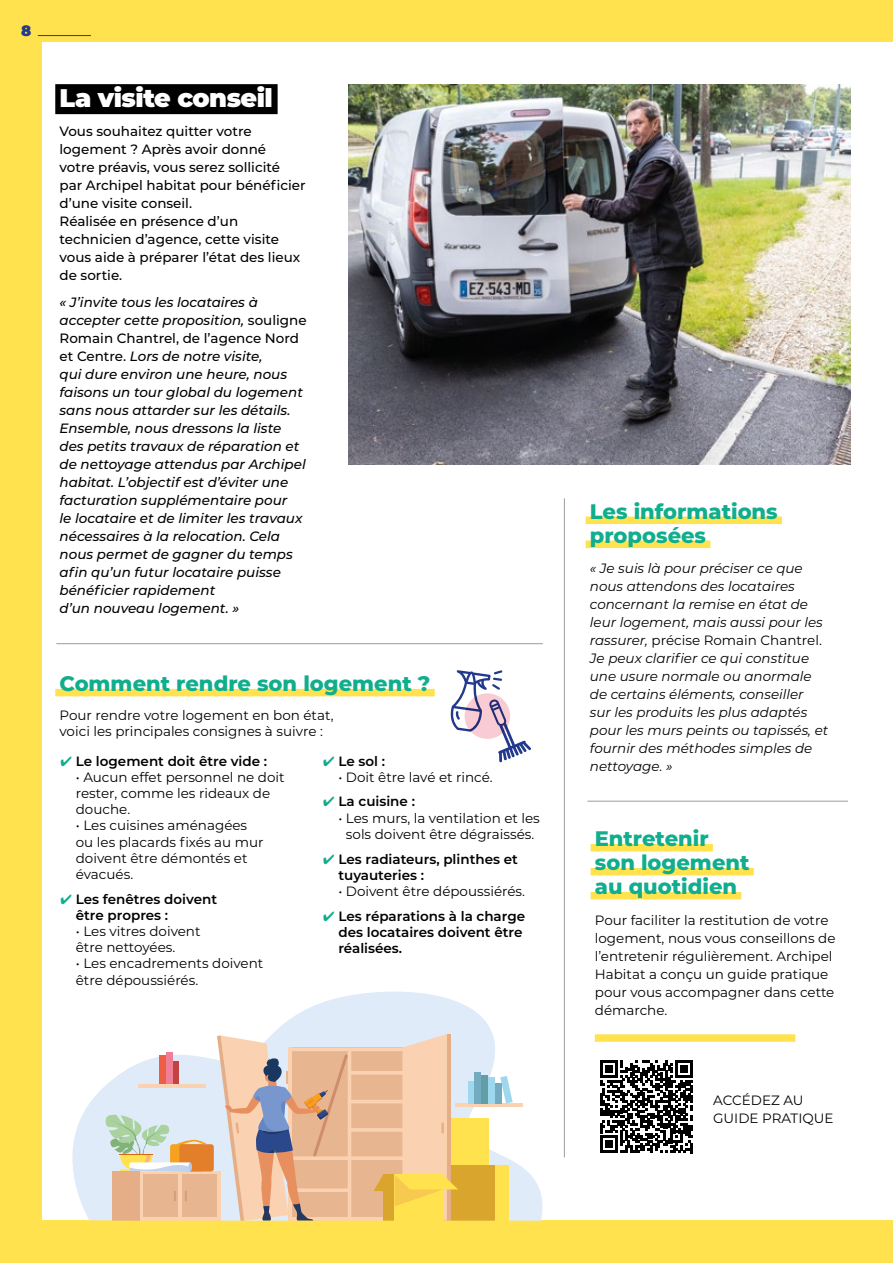
<style>
.page{position:relative;width:893px;height:1263px;background:#ffe24e}
.page>*{position:absolute;margin:0;border:0;box-sizing:border-box;transform-origin:0 0}
.t1{font:900 25.5px "Montserrat";letter-spacing:-.02em;color:#fff}
.t2{font:800 21px/24px "Montserrat";color:#10ae8c}
.t3{font:900 15px "Montserrat";color:#22398e}
.t4{font:13.5px/16.2px "Montserrat";color:#000}
.t5{font:italic 500 13.5px/18px "Montserrat";color:#000}
.t6{font:italic 13.5px/18px "Montserrat";color:#000}
.t7{font:500 13.5px/18px "Montserrat";color:#000}
.t8{font:600 13.5px/16.2px "Montserrat";color:#000}
.s1{font-style:normal}
.s2{color:#10ae8c}
</style>
<div class="page">
<div style="left:43px;top:43px;width:850px;height:1177px;background:#fff"></div>
<img style="left:349px;top:85px;width:501px;height:379px">
<hr style="left:56px;top:643px;width:487px;height:1px;background:#9d9d9c">
<hr style="left:587px;top:801px;width:261px;height:1px;background:#9d9d9c">
<hr style="left:564px;top:498px;width:1px;height:659px;background:#9d9d9c">
<svg style="left:450px;top:670px;width:81px;height:92px"></svg>
<svg style="left:465px;top:693px;width:45px;height:46px;background:#d0aec1"></svg>
<hr style="left:38px;top:35px;width:53px;height:1px;background:#22398e">
<svg style="left:72px;top:991px;width:471px;height:229px"></svg>
<hr style="left:138px;top:1084px;width:67px;height:4px;background:#fad2b1">
<hr style="left:455px;top:1103px;width:67px;height:4px;background:#fad2b1">
<div style="left:441px;top:1118px;width:48px;height:47px;background:#ffe24e"></div>
<div style="left:450px;top:1165px;width:59px;height:56px;background:#ffe24e"></div>
<div style="left:435px;top:1165px;width:60px;height:56px;background:#d9a52d"></div>
<div style="left:140px;top:1171px;width:81px;height:49px;background:linear-gradient(to right,#fad2b1,#fad2b1)"></div>
<div style="left:144px;top:1175px;width:73px;height:42px;background:#e8b591"></div>
<hr style="left:179px;top:1173px;width:3px;height:45px;background:#fad2b1">
<div style="left:179px;top:1144px;width:35px;height:27px;background:#e37f2b;border-radius:3px"></div>
<svg style="left:105px;top:1113px;width:103px;height:59px;background:#d5d4bc"></svg>
<div style="left:113px;top:1171px;width:27px;height:49px;background:#e6ae87"></div>
<svg style="left:217px;top:1034px;width:241px;height:186px;background:#e4c1a0"></svg>
<hr style="left:64px;top:1220px;width:487px;height:2px;background:#ffe24e">
<div style="left:468px;top:1080px;width:7px;height:23px;background:#9ed7ee"></div>
<div style="left:475px;top:1072px;width:6px;height:31px;background:#73abc0"></div>
<div style="left:488px;top:1077px;width:7px;height:26px;background:#9ed7ee"></div>
<svg style="left:500px;top:1076px;width:13px;height:27px"></svg>
<div style="left:495px;top:1083px;width:6px;height:20px;background:#73abc0"></div>
<div style="left:481px;top:1075px;width:7px;height:28px;background:#619ea8"></div>
<div style="left:172px;top:1061px;width:7px;height:23px;background:#c34242"></div>
<div style="left:166px;top:1053px;width:6px;height:31px;background:#ef7e96"></div>
<div style="left:159px;top:1055px;width:7px;height:29px;background:#ec5f44"></div>
<svg style="left:185px;top:1191px;width:2px;height:10px"></svg>
<svg style="left:174px;top:1191px;width:2px;height:10px"></svg>
<div style="left:55px;top:84px;width:223px;height:30px;background:#000"></div>
<div style="left:586px;top:516px;width:196px;height:8px;background:#ffe24e"></div>
<div style="left:586px;top:540px;width:124px;height:8px;background:#ffe24e"></div>
<div style="left:595px;top:1034px;width:200px;height:8px;background:#ffe24e"></div>
<svg style="left:600px;top:1060px;width:93px;height:93px"></svg>
<div style="left:591px;top:844px;width:122px;height:7px;background:#ffe24e"></div>
<div style="left:591px;top:868px;width:163px;height:7px;background:#ffe24e"></div>
<div style="left:591px;top:892px;width:150px;height:7px;background:#ffe24e"></div>
<div style="left:55px;top:689px;width:380px;height:7px;background:#ffe24e"></div>
<p class="t3" style="left:21px;top:19px;width:12px">8</p>
<h1 class="t1" style="left:60px;top:78px;width:215px">La visite conseil</h1>
<p class="t7" style="left:60px;top:122px;width:248px">Vous souhaitez quitter votre logement ? Après avoir donné<br>votre préavis, vous serez sollicité par Archipel habitat pour bénéficier d’une visite conseil.<br>Réalisée en présence d’un technicien d’agence, cette visite vous aide à préparer l’état des lieux de sortie.</p>
<p class="t5" style="left:60px;top:292px;width:249px">« J’invite tous les locataires à accepter cette proposition, <span class="s1">souligne Romain Chantrel, de l’agence Nord et Centre.</span> Lors de notre visite,<br>qui dure environ une heure, nous faisons un tour global du logement sans nous attarder sur les détails.<br>Ensemble, nous dressons la liste des petits travaux de réparation et de nettoyage attendus par Archipel habitat. L’objectif est d’éviter une facturation supplémentaire pour<br>le locataire et de limiter les travaux nécessaires à la relocation. Cela nous permet de gagner du temps afin qu’un futur locataire puisse bénéficier rapidement<br>d’un nouveau logement. »</p>
<h2 class="t2" style="left:60px;top:670px;width:372px">Comment rendre son logement ?</h2>
<p class="t4" style="left:60px;top:707px;width:276px">Pour rendre votre logement en bon état, voici les principales consignes à suivre :</p>
<p class="t8" style="left:323px;top:752px;width:63px"><span class="s2">✔</span> Le sol :</p>
<p class="t4" style="left:338px;top:768px;width:156px">• Doit être lavé et rincé.</p>
<p class="t8" style="left:323px;top:793px;width:93px"><span class="s2">✔</span> La cuisine :</p>
<p class="t4" style="left:338px;top:809px;width:203px;text-align:center">• Les murs, la ventilation et les sols doivent être dégraissés.</p>
<p class="t8" style="left:338px;top:850px;width:181px;text-indent:-15px"><span class="s2">✔</span> Les radiateurs, plinthes et tuyauteries :</p>
<p class="t4" style="left:338px;top:882px;width:188px">• Doivent être dépoussiérés.</p>
<p class="t8" style="left:338px;top:907px;width:188px;text-indent:-15px"><span class="s2">✔</span> Les réparations à la charge des locataires doivent être réalisées.</p>
<p class="t8" style="left:61px;top:752px;width:208px"><span class="s2">✔</span> Le logement doit être vide :</p>
<p class="t4" style="left:76px;top:768px;width:210px">• Aucun effet personnel ne doit rester, comme les rideaux de douche.</p>
<p class="t4" style="left:76px;top:817px;width:189px">• Les cuisines aménagées ou les placards fixés au mur doivent être démontés et évacués.</p>
<p class="t8" style="left:76px;top:890px;width:143px;text-indent:-15px"><span class="s2">✔</span> Les fenêtres doivent être propres :</p>
<p class="t4" style="left:76px;top:923px;width:126px">• Les vitres doivent être nettoyées.</p>
<p class="t4" style="left:76px;top:955px;width:189px">• Les encadrements doivent être dépoussiérés.</p>
<h2 class="t2" style="left:590px;top:498px;width:189px">Les informations proposées</h2>
<p class="t6" style="left:590px;top:559px;width:240px">« Je suis là pour préciser ce que nous attendons des locataires concernant la remise en état de leur logement, mais aussi pour les rassurer, <span class="s1">précise Romain Chantrel.<br></span>Je peux clarifier ce qui constitue une usure normale ou anormale de certains éléments, conseiller<br>sur les produits les plus adaptés pour les murs peints ou tapissés, et fournir des méthodes simples de nettoyage. »</p>
<h2 class="t2" style="left:595px;top:825px;width:156px">Entretenir son logement au quotidien</h2>
<p class="t4" style="left:595px;top:910px;width:242px;line-height:18px">Pour faciliter la restitution de votre logement, nous vous conseillons de l’entretenir régulièrement. Archipel<br>Habitat a conçu un guide pratique pour vous accompagner dans cette démarche.</p>
<p class="t4" style="left:713px;top:1091px;width:122px;line-height:18px">ACCÉDEZ AU<br>GUIDE PRATIQUE</p>
</div>
